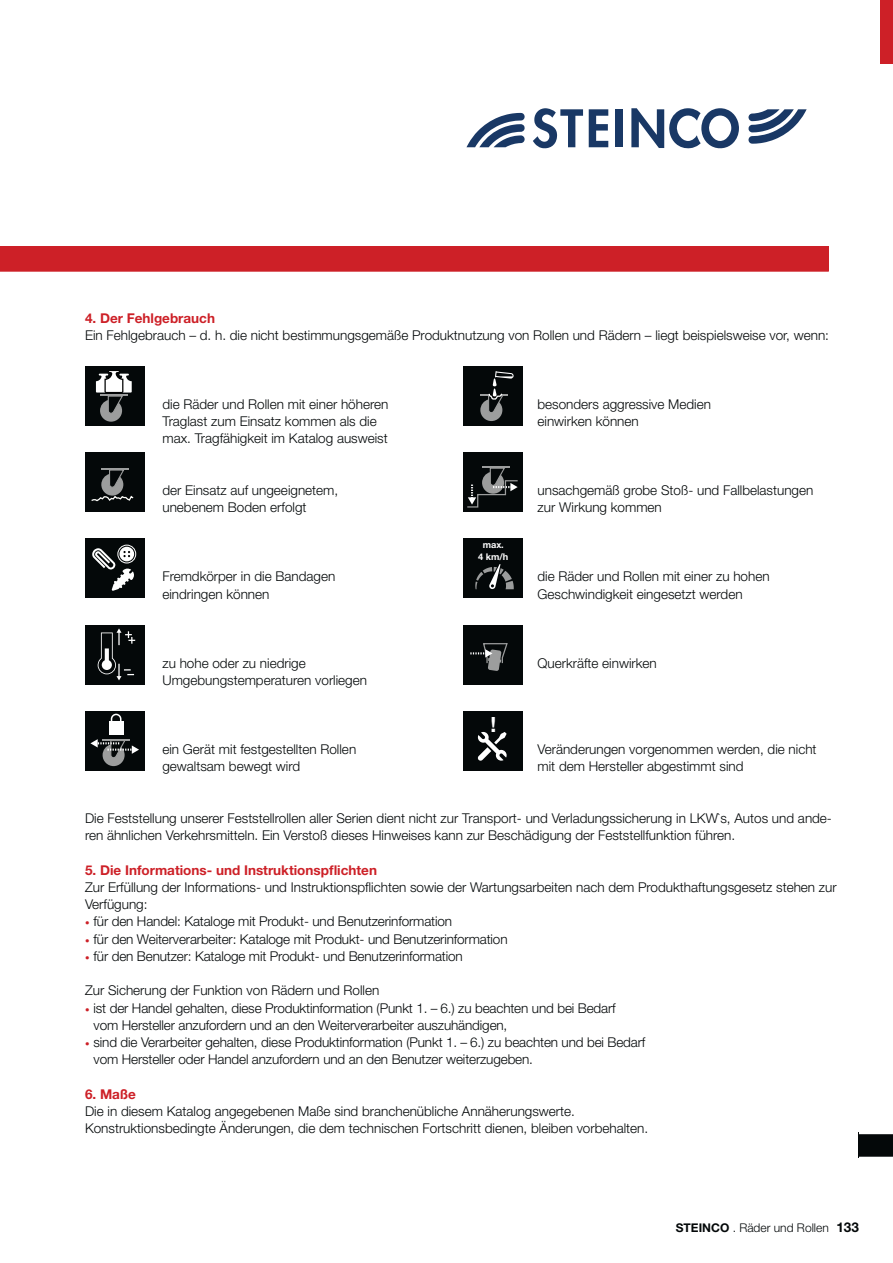
<style>
.page{position:relative;width:893px;height:1263px;background:#fff}
.page>*{position:absolute;margin:0;border:0;box-sizing:border-box;transform-origin:0 0}
.t1{font:700 21px "Helvetica Neue LT Pro";color:#fff}
.t2{font:300 13.5px/17.2px "Helvetica Neue LT Pro";color:#040809}
.t3{font:700 13.5px "Helvetica Neue LT Pro";color:#cd2027}
.t4{font:700 13.5px "Helvetica Neue LT Pro";color:#040809}
.t5{font:300 12px "Helvetica Neue LT Pro";color:#040809}
.t6{font:700 9.3px/11.1px "Helvetica Neue LT Pro";color:#fff;text-align:center}
.s1{font-size:9px;color:#cd2027}
.s2{font-weight:700}
</style>
<div class="page">
<div style="left:880px;top:0;width:13px;height:64px;background:#cd2027"></div>
<div style="left:0;top:246px;width:829px;height:26px;background:#cd2027"></div>
<div style="left:859px;top:1133px;width:34px;height:25px;background:#040809"></div>
<hr style="left:859px;top:1131px;width:34px;height:3px;background:#fff">
<hr style="left:859px;top:1157px;width:34px;height:3px;background:#fff">
<div style="left:85px;top:366px;width:60px;height:59px;background:#040809"></div>
<svg style="left:96px;top:371px;width:36px;height:51px"></svg>
<div style="left:85px;top:452px;width:60px;height:60px;background:#040809"></div>
<hr style="left:101px;top:468px;width:28px;height:2px;background:#9c9d9d">
<svg style="left:91px;top:470px;width:43px;height:32px"></svg>
<div style="left:85px;top:625px;width:60px;height:59px;background:#040809"></div>
<svg style="left:98px;top:628px;width:37px;height:52px"></svg>
<div style="left:85px;top:711px;width:60px;height:59px;background:#040809"></div>
<div style="left:109px;top:722px;width:14px;height:13px;background:#fff"></div>
<svg style="left:110px;top:713px;width:12px;height:9px"></svg>
<svg style="left:90px;top:739px;width:49px;height:27px"></svg>
<div style="left:463px;top:366px;width:60px;height:59px;background:#040809"></div>
<svg style="left:480px;top:371px;width:34px;height:50px"></svg>
<div style="left:85px;top:538px;width:60px;height:60px;background:#040809"></div>
<div style="left:118px;top:545px;width:18px;height:18px;border:1px solid #fff;border-radius:50%"></div>
<svg style="left:92px;top:548px;width:42px;height:43px"></svg>
<div style="left:463px;top:452px;width:60px;height:60px;background:#040809"></div>
<hr style="left:482px;top:466px;width:27px;height:2px;background:#9c9d9d">
<svg style="left:467px;top:467px;width:51px;height:41px"></svg>
<div style="left:463px;top:538px;width:60px;height:60px;background:#040809"></div>
<svg style="left:475px;top:564px;width:39px;height:25px"></svg>
<div style="left:463px;top:625px;width:60px;height:59px;background:#040809"></div>
<svg style="left:470px;top:643px;width:38px;height:28px"></svg>
<div style="left:463px;top:711px;width:60px;height:59px;background:#040809"></div>
<svg style="left:478px;top:732px;width:29px;height:29px"></svg>
<svg style="left:631px;top:108px;width:108px;height:40px"></svg>
<svg style="left:589px;top:109px;width:19px;height:38px"></svg>
<svg style="left:533px;top:108px;width:50px;height:40px"></svg>
<div style="left:616px;top:109px;width:7px;height:38px;background:#193865"></div>
<svg style="left:466px;top:113px;width:59px;height:34px"></svg>
<svg style="left:748px;top:109px;width:59px;height:35px"></svg>
<p class="t3" style="left:85px;top:313px;width:132px">4. Der Fehlgebrauch</p>
<p class="t2" style="left:85px;top:328px;width:745px">Ein Fehlgebrauch – d. h. die nicht bestimmungsgemäße Produkt nutzung von Rollen und Rädern – liegt beispielsweise vor, wenn:</p>
<p class="t2" style="left:162px;top:397px;width:227px">die Räder und Rollen mit einer höheren<br>Traglast zum Einsatz kommen als die max. Tragfähigkeit im Katalog ausweist</p>
<p class="t2" style="left:162px;top:483px;width:177px">der Einsatz auf ungeeignetem, unebenem Boden erfolgt</p>
<p class="t2" style="left:537px;top:397px;width:175px">besonders aggressive Medien einwirken können</p>
<p class="t2" style="left:537px;top:483px;width:277px">unsachgemäß grobe Stoß- und Fallbelastungen zur Wirkung kommen</p>
<p class="t6" style="left:478px;top:541px;width:32px">max.<br>4 km/h</p>
<p class="t2" style="left:162px;top:570px;width:174px">Fremdkörper in die Bandagen eindringen können</p>
<p class="t2" style="left:537px;top:570px;width:234px">die Räder und Rollen mit einer zu hohen<br>Geschwindigkeit eingesetzt werden</p>
<p class="t2" style="left:162px;top:656px;width:206px">zu hohe oder zu niedrige<br>Umgebungstempera turen vorliegen</p>
<p class="t2" style="left:537px;top:656px;width:121px">Querkräfte einwirken</p>
<h1 class="t1" style="left:490px;top:717px;width:7px">!</h1>
<p class="t2" style="left:162px;top:742px;width:195px">ein Gerät mit festgestellten Rollen gewaltsam bewegt wird</p>
<p class="t2" style="left:537px;top:742px;width:281px">Veränderungen vorgenommen werden, die nicht mit dem Hersteller abgestimmt sind</p>
<p class="t2" style="left:85px;top:811px;width:748px">Die Feststellung unserer Feststellrollen aller Serien dient nicht zur Transport- und Verladungssicherung in LKW`s, Autos und ande&shy;ren ähnlichen Verkehrsmitteln. Ein Verstoß dieses Hinweises kann zur Beschädigung der Feststellfunktion führen.</p>
<p class="t3" style="left:85px;top:865px;width:293px">5. Die Informations- und Instruktionspflichten</p>
<p class="t2" style="left:85px;top:880px;width:753px">Zur Erfüllung der Informations- und Instruktionspflichten sowie der War tungsarbeiten nach dem Produkthaftungs gesetz stehen zur<br>Verfügung:</p>
<p class="t2" style="left:85px;top:915px;width:368px"><span class="s1">•</span> für den Handel: Kataloge mit Produkt- und Benutzerinformation</p>
<p class="t2" style="left:85px;top:932px;width:424px"><span class="s1">•</span> für den Weiterverarbeiter: Kataloge mit Produkt- und Benutzerinformation</p>
<p class="t2" style="left:85px;top:949px;width:379px"><span class="s1">•</span> für den Benutzer: Kataloge mit Produkt- und Benutzerinformation</p>
<p class="t2" style="left:85px;top:984px;width:296px">Zur Sicherung der Funktion von Rädern und Rollen</p>
<p class="t2" style="left:94px;top:1001px;width:524px;text-indent:-9px"><span class="s1">•</span> ist der Handel gehalten, diese Produktinformation (Punkt 1. – 6.) zu beachten und bei Bedarf vom Hersteller anzufordern und an den Weiterverarbeiter auszuhändigen,</p>
<p class="t2" style="left:94px;top:1035px;width:553px;text-indent:-9px"><span class="s1">•</span> sind die Verarbeiter gehalten, diese Produktinformation (Punkt 1. – 6.) zu beachten und bei Bedarf vom Her steller oder Handel anzufordern und an den Benutzer weiterzugeben.</p>
<p class="t3" style="left:85px;top:1089px;width:53px">6. Maße</p>
<p class="t2" style="left:85px;top:1104px;width:565px">Die in diesem Katalog angegebenen Maße sind branchen übliche Annäherungswerte.<br>Konstruktionsbedingte Ände rungen, die dem technischen Fortschritt dienen, bleiben vorbehalten.</p>
<p class="t5" style="left:676px;top:1223px;width:154px"><span class="s2">STEINCO</span> . Räder und Rollen</p>
<p class="t4" style="left:836px;top:1222px;width:24px">133</p>
</div>
